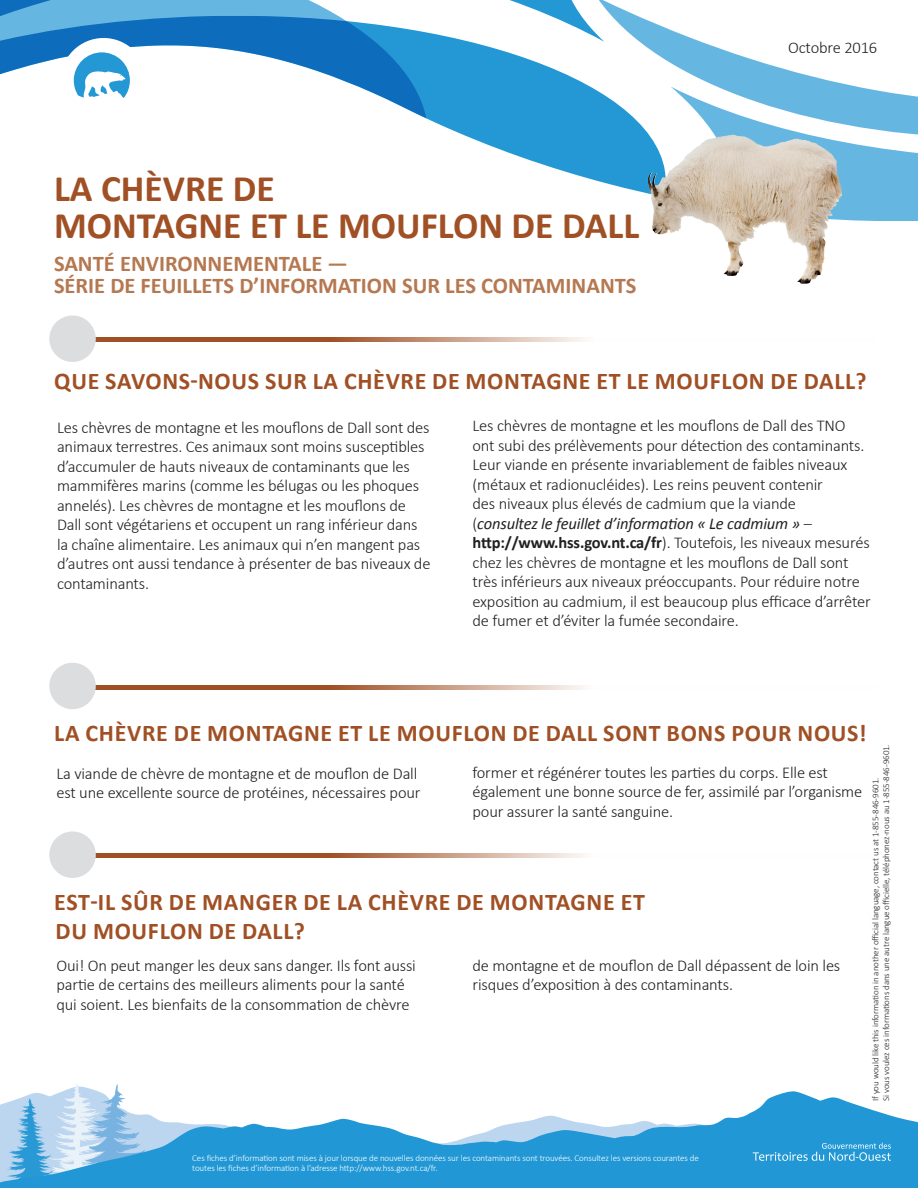
<style>
.page{position:relative;width:918px;height:1188px;background:#fff}
.page>*{position:absolute;margin:0;border:0;box-sizing:border-box;transform-origin:0 0}
.t1{font:700 37.5px/37.5px "Calibri";color:#a05024}
.t2{font:700 24px/28.8px "Calibri";letter-spacing:.03em;color:#a05024}
.t3{font:700 22.5px/22.5px "Calibri";color:#b57850}
.BODY{font:300 16.5px/19.5px "Calibri";letter-spacing:-.01em;color:#231f20}
.BODY-2{font:300 9px/10.5px "Calibri";letter-spacing:-.01em;color:#fff}
.BODY-3{font:300 9px/10.5px "Calibri";letter-spacing:-.01em;color:#231f20}
.s1{font-weight:400;font-style:italic}
.s2{font-weight:700}
</style>
<div class="page">
<svg style="left:486px;top:46px;width:180px;height:151px;fill:#2398d5"></svg>
<svg style="left:426px;top:42px;width:60px;height:102px;background:#3fa5da"></svg>
<svg style="left:426px;top:0;width:171px;height:42px"></svg>
<svg style="left:597px;top:0;width:261px;height:139px"></svg>
<svg style="left:671px;top:87px;width:247px;height:134px"></svg>
<svg style="left:0;top:0;width:426px;height:119px"></svg>
<div style="left:60px;top:38px;width:87px;height:86px;background:#fff;border-radius:50%"></div>
<svg style="left:74px;top:52px;width:56px;height:46px"></svg>
<svg style="left:96px;top:685px;width:488px;height:4px;background:#b77b5a"></svg>
<svg style="left:96px;top:854px;width:488px;height:4px;background:#b77b5a"></svg>
<svg style="left:96px;top:338px;width:488px;height:4px;background:#b77b5a"></svg>
<div style="left:49px;top:663px;width:47px;height:46px;background:#dcdddf;border-radius:50%"></div>
<div style="left:49px;top:831px;width:47px;height:47px;background:#dcdddf;border-radius:50%"></div>
<div style="left:49px;top:315px;width:47px;height:47px;background:#dcdddf;border-radius:50%"></div>
<img style="left:691px;top:135px;width:43px;height:17px">
<svg style="left:64px;top:1084px;width:54px;height:7px"></svg>
<svg style="left:0;top:1091px;width:918px;height:97px;fill:#2198d5"></svg>
<svg style="left:753px;top:1143px;width:138px;height:18px;background:#46a9db"></svg>
<p class="t1" style="left:54px;top:170px;width:587px">LA CHÈVRE DE<br>MONTAGNE ET LE MOUFLON DE DALL</p>
<p class="t3" style="left:54px;top:252px;width:584px">SANTÉ ENVIRONNEMENTALE —<br>SÉRIE DE FEUILLETS D’INFORMATION SUR LES CONTAMINANTS</p>
<p class="BODY" style="left:788px;top:37px;width:91px">Octobre 2016</p>
<p class="t2" style="left:54px;top:367px;width:814px">QUE SAVONS-NOUS SUR LA CHÈVRE DE MONTAGNE ET LE MOUFLON DE DALL?</p>
<p class="BODY" style="left:57px;top:417px;width:375px">Les chèvres de montagne et les mouflons de Dall sont des animaux terrestres. Ces animaux sont moins susceptibles d’accumuler de hauts niveaux de contaminants que les mammifères marins (comme les bélugas ou les phoques annelés). Les chèvres de montagne et les mouflons de Dall sont végétariens et occupent un rang inférieur dans la chaîne alimentaire. Les animaux qui n’en mangent pas d’autres ont aussi tendance à présenter de bas niveaux de contaminants.</p>
<p class="BODY" style="left:472px;top:416px;width:400px">Les chèvres de montagne et les mouflons de Dall des TNO ont subi des prélèvements pour détection des contaminants.<br>Leur viande en présente invariablement de faibles niveaux (métaux et radionucléides). Les reins peuvent contenir<br>des niveaux plus élevés de cadmium que la viande<br>(<span class="s1">consultez le feuillet d’information « Le cadmium »</span> – <span class="s2">http://www.hss.gov.nt.ca/fr</span>). Toutefois, les niveaux mesurés chez les chèvres de montagne et les mouflons de Dall sont très inférieurs aux niveaux préoccupants. Pour réduire notre exposition au cadmium, il est beaucoup plus efficace d’arrêter de fumer et d’éviter la fumée secondaire.</p>
<p class="t2" style="left:54px;top:719px;width:814px">LA CHÈVRE DE MONTAGNE ET LE MOUFLON DE DALL SONT BONS POUR NOUS!</p>
<p class="BODY" style="left:57px;top:764px;width:366px">La viande de chèvre de montagne et de mouflon de Dall est une excellente source de protéines, nécessaires pour</p>
<p class="BODY-3" style="left:870px;top:1101px;width:358px;rotate:-90deg">If you would like this information in another official language, contact us at 1-855-846-9601.<br>Si vous voulez ces informations dans une autre langue officielle, téléphonez-nous au 1-855-846-9601.</p>
<p class="BODY" style="left:472px;top:763px;width:391px">former et régénérer toutes les parties du corps. Elle est également une bonne source de fer, assimilé par l’organisme pour assurer la santé sanguine.</p>
<p class="t2" style="left:54px;top:888px;width:592px">EST-IL SÛR DE MANGER DE LA CHÈVRE DE MONTAGNE ET<br>DU MOUFLON DE DALL?</p>
<p class="BODY" style="left:57px;top:955px;width:361px">Oui! On peut manger les deux sans danger. Ils font aussi partie de certains des meilleurs aliments pour la santé qui soient. Les bienfaits de la consommation de chèvre</p>
<p class="BODY" style="left:472px;top:955px;width:369px">de montagne et de mouflon de Dall dépassent de loin les risques d’exposition à des contaminants.</p>
<p class="BODY-2" style="left:192px;top:1152px;width:508px">Ces fiches d’information sont mises à jour lorsque de nouvelles données sur les contaminants sont trouvées. Consultez les versions courantes de toutes les fiches d’information à l’adresse http://www.hss.gov.nt.ca/fr.</p>
</div>
